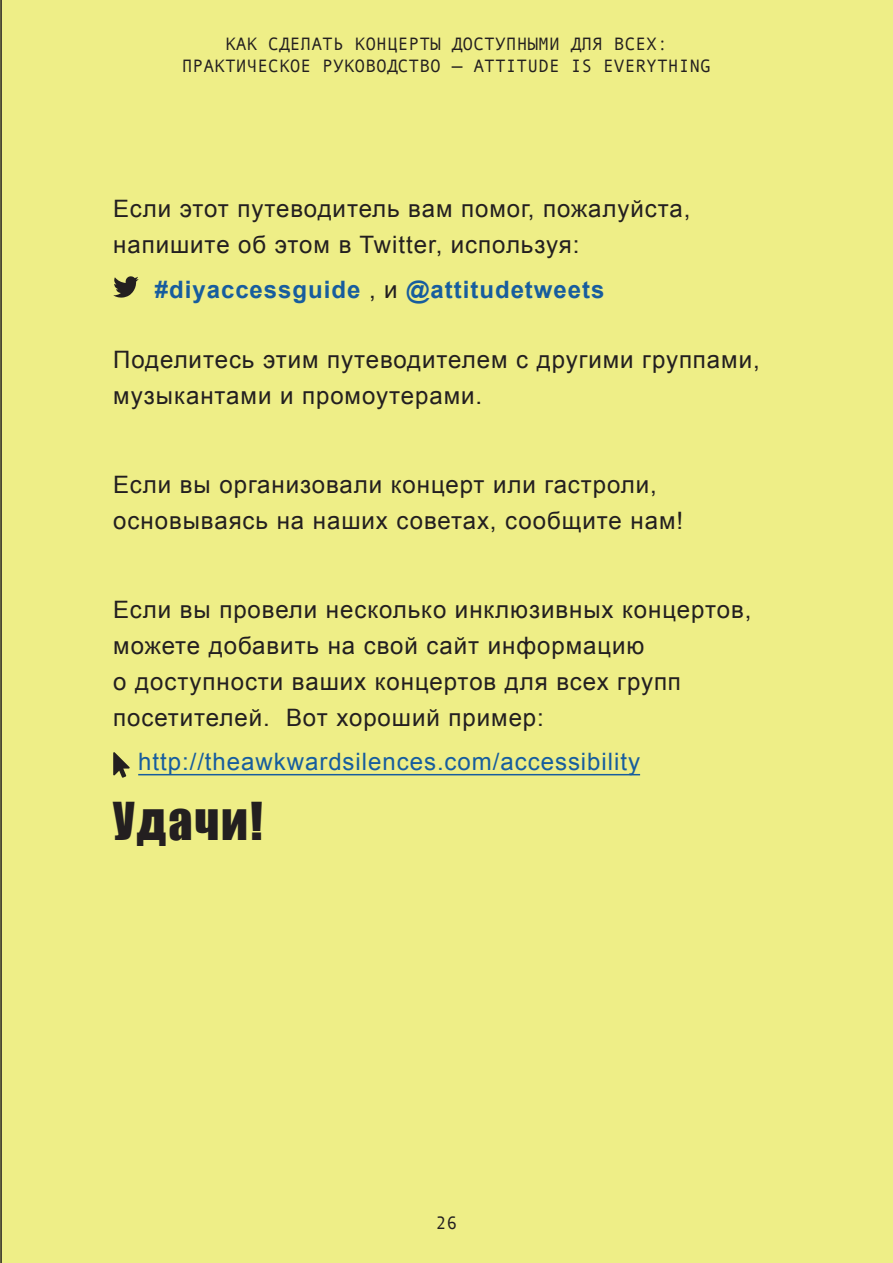
<style>
.page{position:relative;width:893px;height:1263px;background:#eeee87}
.page>*{position:absolute;margin:0;border:0;box-sizing:border-box;transform-origin:0 0}
.how_to{font:48px "Impact";letter-spacing:.04em;color:#231f20}
.how_to-2{font:24px/36px "Arial";letter-spacing:.04em;color:#231f20}
.how_to_2{font:24px/36px "Arial";letter-spacing:.04em;color:#231f20}
.how_to-3{font:24px "Arial";letter-spacing:.04em;color:#175d9e}
.how_to_2-2{font:700 24px "Arial";letter-spacing:.04em;color:#175d9e}
.t1{font:18px/22.5px "Andale Mono";color:#231f20;text-align:center}
.s1{font-weight:400;color:#231f20}
</style>
<div class="page">
<hr style="left:138px;top:774px;width:502px;height:1px;background:#175d9e">
<svg style="left:113px;top:276px;width:26px;height:22px"></svg>
<svg style="left:113px;top:752px;width:17px;height:26px"></svg>
<hr style="left:0;top:0;width:2px;height:1263px;background:#231f20">
<p class="t1" style="left:182px;top:32px;width:531px">КАК СДЕЛАТЬ КОНЦЕРТЫ ДОСТУПНЫМИ ДЛЯ ВСЕХ:<br>ПРАКТИЧЕСКОЕ РУКОВОДСТВО — ATTITUDE IS EVERYTHING</p>
<p class="how_to_2" style="left:113px;top:191px;width:579px">Если этот путеводитель вам помог, пожалуйста, напишите об этом в Twitter, используя:</p>
<p class="how_to_2-2" style="left:155px;top:273px;width:451px">#diyaccessguide <span class="s1">, и</span> @attitudetweets</p>
<p class="how_to-2" style="left:113px;top:341px;width:648px">Поделитесь этим путеводителем с другими группами, музыкантами и промоутерами.</p>
<p class="how_to-2" style="left:113px;top:466px;width:571px">Если вы организовали концерт или гастроли, основываясь на наших советах, сообщите нам!</p>
<p class="how_to-2" style="left:113px;top:591px;width:640px">Если вы провели несколько инклюзивных концертов, можете добавить на свой сайт информацию<br>о доступности ваших концертов для всех групп посетителей. Вот хороший пример:</p>
<p class="how_to-3" style="left:138px;top:746px;width:503px">http://theawkwardsilences.com/accessibility</p>
<p class="how_to" style="left:113px;top:784px;width:151px">Удачи!</p>
<p class="t1" style="left:436px;top:1210px;width:23px">26</p>
</div>
